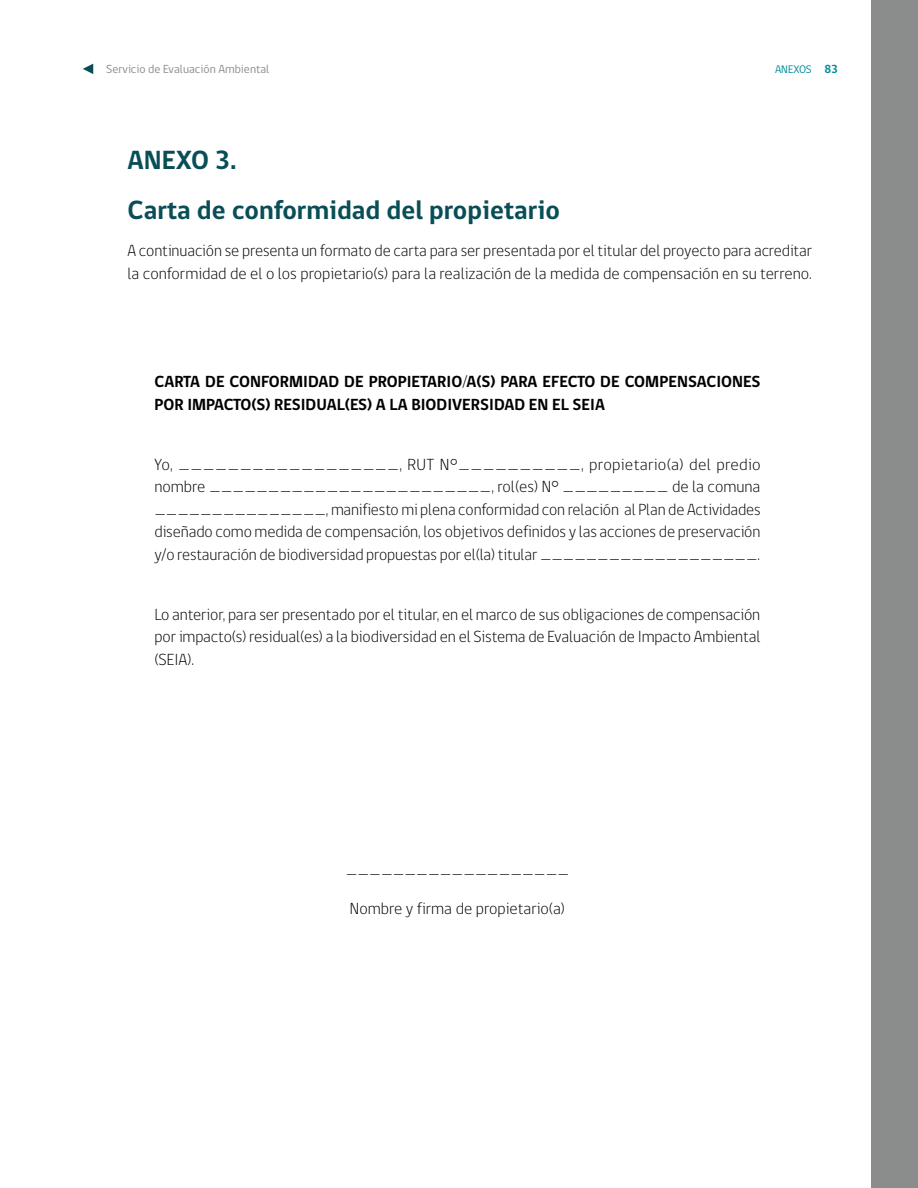
<style>
.page{position:relative;width:918px;height:1188px;background:#fff}
.page>*{position:absolute;margin:0;border:0;box-sizing:border-box;transform-origin:0 0}
.t1{font:700 27px/49.5px "gob CL";color:#094e56}
.t2{font:300 16.5px/22.5px "gob CL";letter-spacing:-.005em;color:#000;text-align:justify}
.t3{font:700 16.5px/22.5px "gob CL";color:#000}
.t4{font:12px "gob CL";color:#8b8d8d}
.t5{font:11.25px "gob CL";color:#008d99}
.s1{font-weight:700;font-size:12px}
</style>
<div class="page">
<div style="left:871px;top:0;width:47px;height:1188px;background:#8b8d8d"></div>
<svg style="left:83px;top:64px;width:10px;height:10px"></svg>
<p class="t4" style="left:106px;top:61px;width:165px">Servicio de Evaluación Ambiental</p>
<p class="t5" style="left:775px;top:62px;width:65px">ANEXOS <span class="s1">83</span></p>
<h1 class="t1" style="left:128px;top:136px;width:434px">ANEXO 3.<br>Carta de conformidad del propietario</h1>
<p class="t2" style="left:128px;top:240px;width:686px">A continuación se presenta un formato de carta para ser presentada por el titular del proyecto para acreditar la conformidad de el o los propietario(s) para la realización de la medida de compensación en su terreno.</p>
<p class="t3" style="left:154px;top:371px;width:607px">CARTA DE CONFORMIDAD DE PROPIETARIO/A(S) PARA EFECTO DE COMPENSACIONES<br>POR IMPACTO(S) RESIDUAL(ES) A LA BIODIVERSIDAD EN EL SEIA</p>
<p class="t2" style="left:154px;top:454px;width:608px">Yo, __________________, RUT N°__________, propietario(a) del predio nombre ________________________, rol(es) N° _________ de la comuna _______________, manifiesto mi plena conformidad con relación al Plan de Actividades diseñado como medida de compensación, los objetivos definidos y las acciones de preservación y/o restauración de biodiversidad propuestas por el(la) titular ___________________.</p>
<p class="t2" style="left:154px;top:604px;width:607px">Lo anterior, para ser presentado por el titular, en el marco de sus obligaciones de compensación por impacto(s) residual(es) a la biodiversidad en el Sistema de Evaluación de Impacto Ambiental (SEIA).</p>
<p class="t2" style="left:346px;top:859px;width:225px">___________________</p>
<p class="t2" style="left:350px;top:898px;width:217px">Nombre y firma de propietario(a)</p>
</div>
